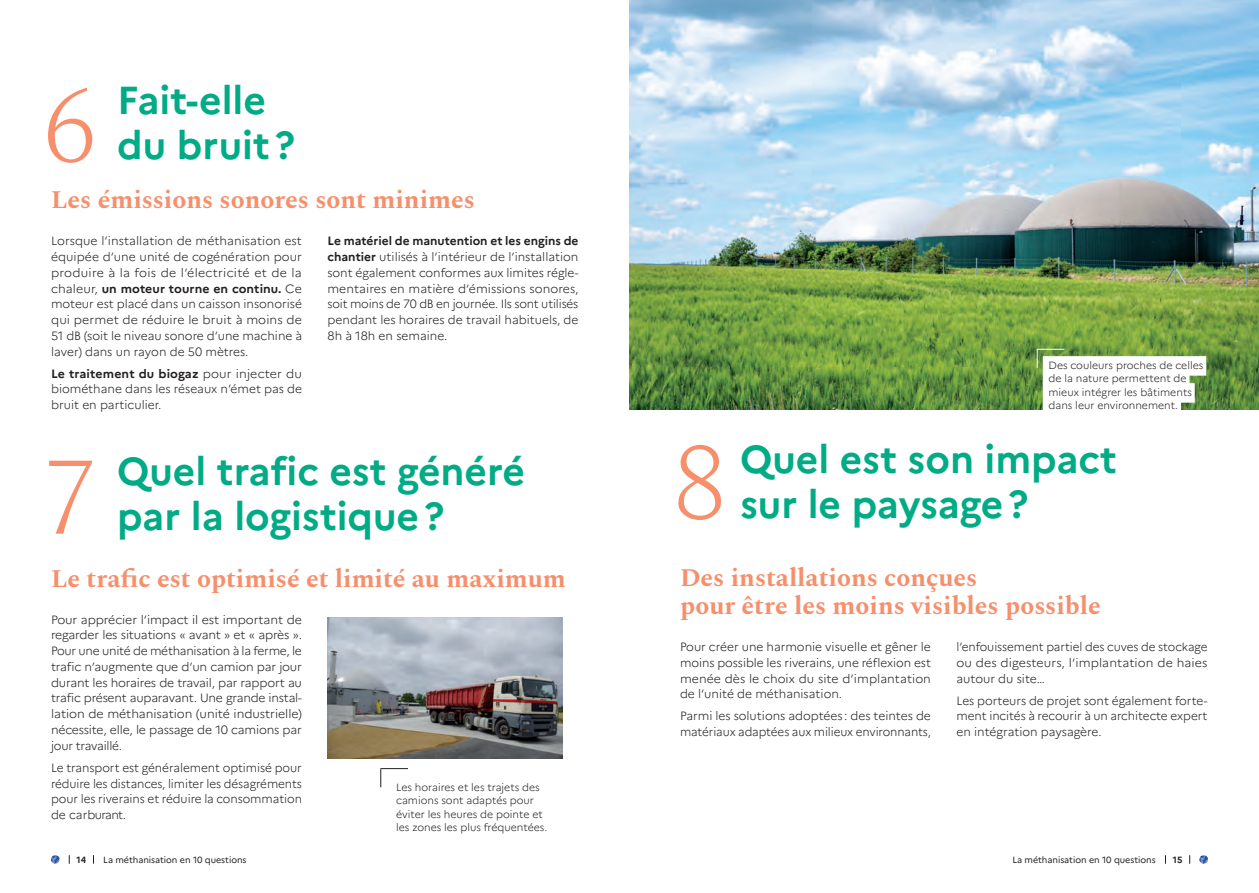
<style>
.page{position:relative;width:1259px;height:893px;background:#fff}
.page>*{position:absolute;margin:0;border:0;box-sizing:border-box;transform-origin:0 0}
.t1{font:200 110.55px "Spectral";color:#f68f6b}
.t2{font:700 39px/45px "Marianne";color:#00ab85}
.t3{font:700 25.5px/28.5px "Spectral";color:#f68f6b}
.t4{font:300 12px/15.8px "Marianne";color:#231f20;text-align:justify}
.t5{font:300 10.5px/13.5px "Marianne";color:#231f20}
.t6{font:9px "Marianne";letter-spacing:-.005em;color:#231f20}
.t7{font:700 9px "Marianne";color:#231f20}
.s1{font-weight:700}
</style>
<div class="page">
<img style="left:629px;top:0;width:630px;height:409px">
<img style="left:327px;top:617px;width:236px;height:141px">
<svg style="left:380px;top:768px;width:28px;height:19px"></svg>
<svg style="left:1037px;top:349px;width:27px;height:19px"></svg>
<div style="left:1043px;top:356px;width:163px;height:20px;background:#fff"></div>
<div style="left:1043px;top:370px;width:146px;height:19px;background:#fff"></div>
<div style="left:1043px;top:383px;width:151px;height:20px;background:#fff"></div>
<div style="left:1043px;top:397px;width:138px;height:19px;background:#fff"></div>
<svg style="left:51px;top:855px;width:9px;height:9px"></svg>
<svg style="left:1199px;top:855px;width:9px;height:9px"></svg>
<h1 class="t1" style="left:43px;top:45px;width:57px">6</h1>
<h2 class="t2" style="left:117px;top:78px;width:179px">Fait-elle du bruit?</h2>
<h3 class="t3" style="left:51px;top:184px;width:425px">Les émissions sonores sont minimes</h3>
<p class="t4" style="left:51px;top:233px;width:252px">Lorsque l’installation de méthanisation est équipée d’une unité de cogénération pour produire à la fois de l’électricité et de la chaleur, <span class="s1">un moteur tourne en continu.</span> Ce moteur est placé dans un caisson insonorisé qui permet de réduire le bruit à moins de 51 dB (soit le niveau sonore d’une machine à laver) dans un rayon de 50 mètres.</p>
<p class="t4" style="left:51px;top:366px;width:252px"><span class="s1">Le traitement du biogaz</span> pour injecter du biométhane dans les réseaux n’émet pas de bruit en particulier.</p>
<p class="t4" style="left:327px;top:233px;width:252px"><span class="s1">Le matériel de manutention et les engins de chantier</span> utilisés à l’intérieur de l’installation sont également conformes aux limites régle&shy;mentaires en matière d’émissions sonores, soit moins de 70 dB en journée. Ils sont utilisés pendant les horaires de travail habituels, de 8h à 18h en semaine.</p>
<h1 class="t1" style="left:43px;top:417px;width:57px">7</h1>
<h2 class="t2" style="left:117px;top:449px;width:409px">Quel trafic est généré par la logistique?</h2>
<h3 class="t3" style="left:51px;top:562px;width:516px">Le trafic est optimisé et limité au maximum</h3>
<p class="t4" style="left:51px;top:611px;width:252px">Pour apprécier l’impact il est important de regarder les situations « avant » et « après ».<br>Pour une unité de méthanisation à la ferme, le trafic n’augmente que d’un camion par jour durant les horaires de travail, par rapport au trafic présent auparavant. Une grande instal&shy;lation de méthanisation (unité industrielle) nécessite, elle, le passage de 10 camions par jour travaillé.</p>
<p class="t4" style="left:51px;top:760px;width:252px">Le transport est généralement optimisé pour réduire les distances, limiter les désagréments pour les riverains et réduire la consommation de carburant.</p>
<p class="t5" style="left:396px;top:780px;width:152px">Les horaires et les trajets des camions sont adaptés pour éviter les heures de pointe et les zones les plus fréquentées.</p>
<h1 class="t1" style="left:672px;top:402px;width:57px">8</h1>
<p class="t5" style="left:1048px;top:358px;width:156px">Des couleurs proches de celles de la nature permettent de mieux intégrer les bâtiments dans leur environnement.</p>
<h2 class="t2" style="left:740px;top:437px;width:378px">Quel est son impact</h2>
<h2 class="t2" style="left:740px;top:482px;width:290px">sur le paysage?</h2>
<h3 class="t3" style="left:680px;top:561px;width:422px">Des installations conçues<br>pour être les moins visibles possible</h3>
<p class="t4" style="left:680px;top:639px;width:252px">Pour créer une harmonie visuelle et gêner le moins possible les riverains, une réflexion est menée dès le choix du site d’implantation de l’unité de méthanisation.</p>
<p class="t4" style="left:680px;top:708px;width:252px">Parmi les solutions adoptées : des teintes de matériaux adaptées aux milieux environnants,</p>
<p class="t4" style="left:956px;top:639px;width:252px">l’enfouissement partiel des cuves de stockage ou des digesteurs, l’implantation de haies autour du site…</p>
<p class="t4" style="left:956px;top:692px;width:252px">Les porteurs de projet sont également forte&shy;ment incités à recourir à un architecte expert en intégration paysagère.</p>
<p class="t7" style="left:76px;top:854px;width:11px">14</p>
<p class="t6" style="left:103px;top:854px;width:145px">La méthanisation en 10 questions</p>
<p class="t6" style="left:1012px;top:854px;width:145px">La méthanisation en 10 questions</p>
<p class="t7" style="left:1172px;top:854px;width:11px">15</p>
</div>
